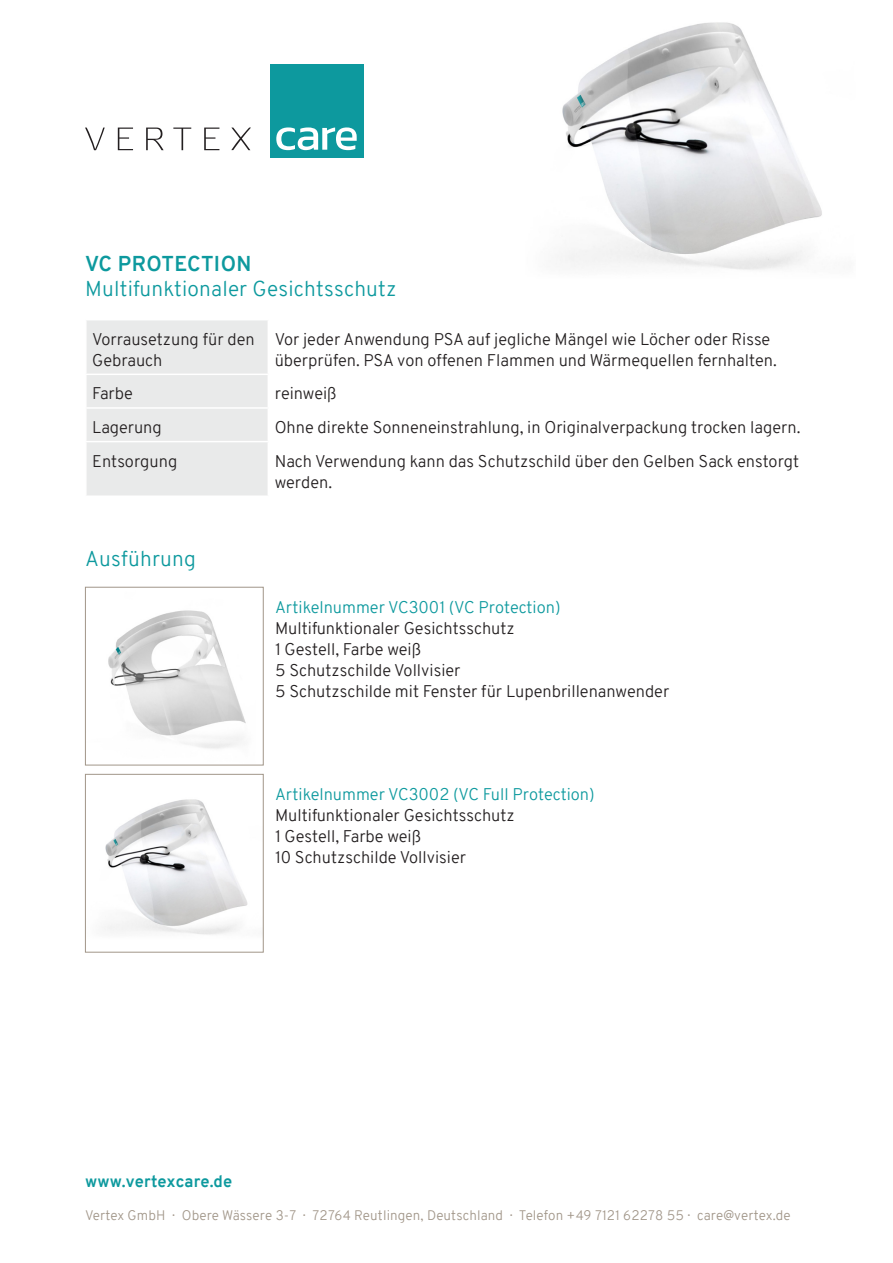
<style>
.page{position:relative;width:893px;height:1263px;background:#fff}
.page>*{position:absolute;margin:0;border:0;box-sizing:border-box;transform-origin:0 0}
.t1{font:300 21px "Overpass";letter-spacing:.01em;color:#0d999e}
.t2{font:700 21px "Overpass";letter-spacing:.02em;color:#0d999e}
.t3{font:300 16.5px/21px "Overpass";color:#231f20}
.t4{font:300 16.5px "Overpass";color:#0d999e}
.t5{font:700 16.5px "Overpass";letter-spacing:.01em;color:#0d999e}
.t6{font:300 13.5px "Overpass";letter-spacing:.01em;color:#a19689}
</style>
<div class="page">
<div style="left:270px;top:64px;width:94px;height:93px;background:#0d999e"></div>
<svg style="left:85px;top:128px;width:166px;height:22px"></svg>
<svg style="left:276px;top:127px;width:81px;height:23px"></svg>
<div style="left:87px;top:320px;width:181px;height:175px;background:#e9eaea"></div>
<hr style="left:85px;top:374px;width:183px;height:1px;background:#fff">
<hr style="left:85px;top:407px;width:183px;height:2px;background:#fff">
<hr style="left:85px;top:441px;width:183px;height:1px;background:#fff">
<img style="left:108px;top:610px;width:138px;height:139px">
<div style="left:85px;top:587px;width:179px;height:178px;border:1px solid #a19689"></div>
<img style="left:104px;top:799px;width:144px;height:136px">
<div style="left:85px;top:774px;width:179px;height:178px;border:1px solid #a19689"></div>
<img style="left:560px;top:22px;width:262px;height:248px">
<p class="t2" style="left:85px;top:249px;width:168px">VC Protection</p>
<p class="t1" style="left:85px;top:274px;width:313px">Multifunktionaler Gesichtsschutz</p>
<p class="t3" style="left:92px;top:329px;width:164px">Vorrausetzung für den<br>Gebrauch</p>
<p class="t3" style="left:275px;top:329px;width:503px">Vor jeder Anwendung PSA auf jegliche Mängel wie Löcher oder Risse überprüfen. PSA von offenen Flammen und Wärmequellen fernhalten.</p>
<p class="t3" style="left:92px;top:383px;width:42px">Farbe</p>
<p class="t3" style="left:275px;top:383px;width:63px">reinweiß</p>
<p class="t3" style="left:92px;top:417px;width:71px">Lagerung</p>
<p class="t3" style="left:275px;top:417px;width:527px">Ohne direkte Sonneneinstrahlung, in Originalverpackung trocken lagern.</p>
<p class="t3" style="left:92px;top:451px;width:87px">Entsorgung</p>
<p class="t3" style="left:275px;top:451px;width:526px">Nach Verwendung kann das Schutzschild über den Gelben Sack enstorgt werden.</p>
<p class="t1" style="left:85px;top:544px;width:112px">Ausführung</p>
<p class="t4" style="left:275px;top:595px;width:287px">Artikelnummer VC3001 (VC Protection)</p>
<p class="t3" style="left:275px;top:618px;width:396px">Multifunktionaler Gesichtsschutz<br>1 Gestell, Farbe weiß<br>5 Schutzschilde Vollvisier<br>5 Schutzschilde mit Fenster für Lupenbrillenanwender</p>
<p class="t4" style="left:275px;top:782px;width:321px">Artikelnummer VC3002 (VC Full Protection)</p>
<p class="t3" style="left:275px;top:805px;width:241px">Multifunktionaler Gesichtsschutz<br>1 Gestell, Farbe weiß<br>10 Schutzschilde Vollvisier</p>
<p class="t5" style="left:85px;top:1170px;width:149px">www.vertexcare.de</p>
<p class="t6" style="left:85px;top:1206px;width:707px">Vertex GmbH · Obere Wässere 3-7 · 72764 Reutlingen, Deutschland · Telefon +49 7121 62278 55 · care@vertex.de</p>
</div>
